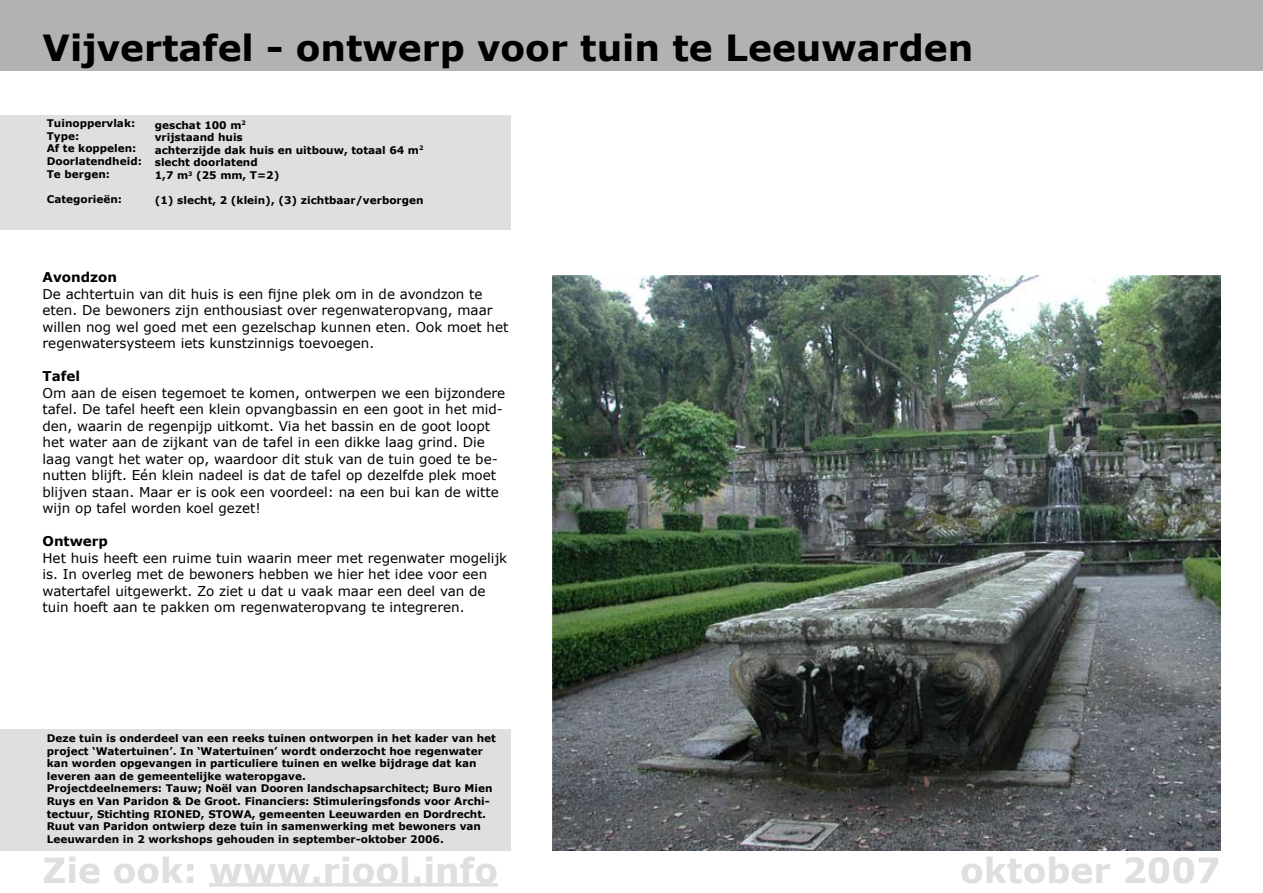
<style>
.page{position:relative;width:1263px;height:893px;background:#fff}
.page>*{position:absolute;margin:0;border:0;box-sizing:border-box;transform-origin:0 0}
.t1{font:700 36px "Verdana";color:#000}
.t2{font:700 34.5px "Verdana";color:#dedfe0}
.t3{font:13.5px/16.5px "Verdana";color:#000}
.t4{font:700 13.5px "Verdana";color:#000}
.t5{font:700 10.5px/12.6px "Verdana";color:#000}
</style>
<div class="page">
<div style="left:0;top:0;width:1263px;height:71px;background:#b0b2b4"></div>
<div style="left:0;top:115px;width:510px;height:115px;background:#dedfe0"></div>
<div style="left:0;top:729px;width:510px;height:121px;background:#dedfe0"></div>
<hr style="left:209px;top:883px;width:289px;height:4px;background:#dedfe0">
<img style="left:553px;top:276px;width:667px;height:574px">
<h1 class="t1" style="left:43px;top:25px;width:932px">Vijvertafel - ontwerp voor tuin te Leeuwarden</h1>
<p class="t5" style="left:47px;top:117px;width:97px">Tuinoppervlak:<br>Type:<br>Af te koppelen:<br>Doorlatendheid:<br>Te bergen:</p>
<p class="t5" style="left:47px;top:192px;width:77px">Categorieën:</p>
<p class="t5" style="left:155px;top:118px;width:270px">geschat 100 m<sup>2<br></sup>vrijstaand huis<br>achterzijde dak huis en uitbouw, totaal 64 m<sup>2 </sup>slecht doorlatend<br>1,7 m<sup>3</sup> (25 mm, T=2)</p>
<p class="t5" style="left:155px;top:194px;width:270px">(1) slecht, 2 (klein), (3) zichtbaar/verborgen</p>
<p class="t4" style="left:43px;top:269px;width:76px">Avondzon</p>
<p class="t3" style="left:43px;top:285px;width:467px">De achtertuin van dit huis is een fijne plek om in de avondzon te eten. De bewoners zijn enthousiast over regenwateropvang, maar willen nog wel goed met een gezelschap kunnen eten. Ook moet het regenwatersysteem iets kunstzinnigs toevoegen.</p>
<p class="t4" style="left:43px;top:368px;width:39px">Tafel</p>
<p class="t3" style="left:43px;top:384px;width:464px">Om aan de eisen tegemoet te komen, ontwerpen we een bijzondere tafel. De tafel heeft een klein opvangbassin en een goot in het mid&shy;den, waarin de regenpijp uitkomt. Via het bassin en de goot loopt het water aan de zijkant van de tafel in een dikke laag grind. Die laag vangt het water op, waardoor dit stuk van de tuin goed te be&shy;nutten blijft. Eén klein nadeel is dat de tafel op dezelfde plek moet blijven staan. Maar er is ook een voordeel: na een bui kan de witte wijn op tafel worden koel gezet!</p>
<p class="t4" style="left:43px;top:533px;width:67px">Ontwerp</p>
<p class="t3" style="left:43px;top:549px;width:466px">Het huis heeft een ruime tuin waarin meer met regenwater mogelijk is. In overleg met de bewoners hebben we hier het idee voor een watertafel uitgewerkt. Zo ziet u dat u vaak maar een deel van de tuin hoeft aan te pakken om regenwateropvang te integreren.</p>
<p class="t5" style="left:47px;top:732px;width:451px">Deze tuin is onderdeel van een reeks tuinen ontworpen in het kader van het project ‘Watertuinen’. In ‘Watertuinen’ wordt onderzocht hoe regenwater kan worden opgevangen in particuliere tuinen en welke bijdrage dat kan leveren aan de gemeentelijke wateropgave.<br>Projectdeelnemers: Tauw; Noël van Dooren landschapsarchitect; Buro Mien Ruys en Van Paridon &amp; De Groot. Financiers: Stimuleringsfonds voor Archi&shy;tectuur, Stichting RIONED, STOWA, gemeenten Leeuwarden en Dordrecht.</p>
<p class="t5" style="left:47px;top:820px;width:436px">Ruut van Paridon ontwierp deze tuin in samenwerking met bewoners van<br>Leeuwarden in 2 workshops gehouden in september-oktober 2006.</p>
<h2 class="t2" style="left:43px;top:848px;width:457px">Zie ook: www.riool.info</h2>
<h2 class="t2" style="left:960px;top:848px;width:262px">oktober 2007</h2>
</div>
